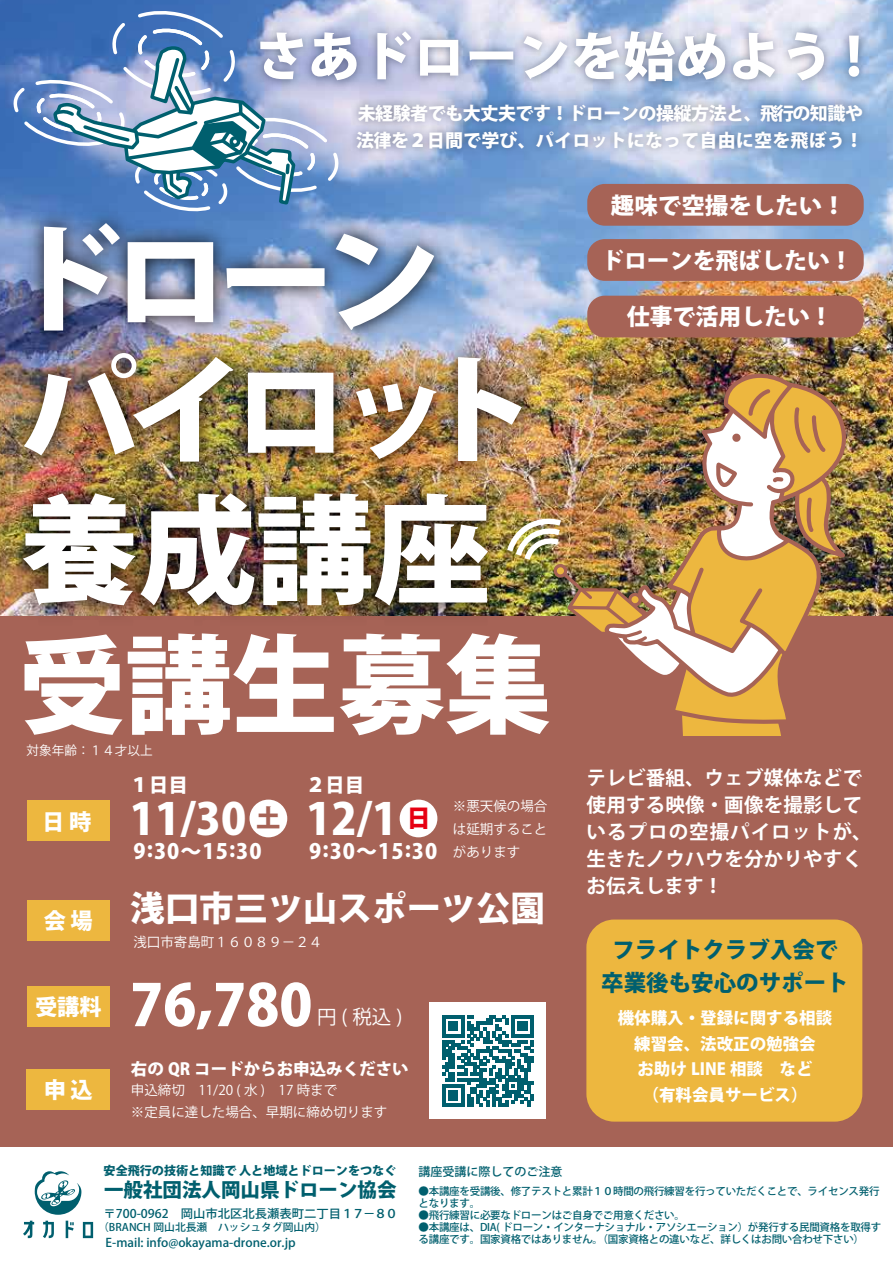
<style>
.page{position:relative;width:893px;height:1263px;background:#fff}
.page>*{position:absolute;margin:0;border:0;box-sizing:border-box;transform-origin:0 0}
.t1{font:800 117.45px "Koz Go Pr 6 N";letter-spacing:-.1em;color:#fff}
.t2{font:800 106.65px "Koz Go Pr 6 N";color:#fff}
.t3{font:800 57px "Koz Go Pr 6 N";color:#fff}
.t4{font:800 52.5px "Koz Go Pr 6 N";color:#fff}
.t5{font:800 43.5px "Koz Go Pr 6 N";color:#fff}
.t6{font:800 34.5px "Koz Go Pr 6 N";color:#fff}
.t7{font:800 22.95px "Koz Go Pr 6 N";color:#fff}
.t8{font:800 22.5px/33px "Koz Go Pr 6 N";color:#005f6e;text-align:center}
.t9{font:800 22.2px "Koz Go Pr 6 N";color:#fff}
.t10{font:800 21px "Koz Go Pr 6 N";letter-spacing:.05em;color:#fff}
.t11{font:700 19.5px/27px "Koz Go Pr 6 N";letter-spacing:.01em;color:#fff}
.t12{font:800 19.5px "Koz Go Pr 6 N";color:#005f6e}
.t13{font:800 19.5px "Koz Go Pr 6 N";color:#fff}
.t14{font:19.5px "Koz Go Pr 6 N";color:#fff}
.t15{font:800 18px/27px "Koz Go Pr 6 N";letter-spacing:-.025em;color:#fff}
.t16{font:800 16.5px/25.5px "Koz Go Pr 6 N";color:#fff;text-align:center}
.t17{font:13.5px/23.1px "Koz Go Pr 6 N";color:#fff}
.t18{font:12.6px "Koz Go Pr 6 N";color:#fff}
.t19{font:500 12px "Koz Go Pr 6 N";color:#005f6e}
.t20{font:800 12px "Koz Go Pr 6 N";color:#005f6e}
.t21{font:500 10.5px/12px "Koz Go Pr 6 N";letter-spacing:-.025em;color:#005f6e}
.t22{font:500 10.5px "Koz Go Pr 6 N";color:#005f6e}
</style>
<div class="page">
<img style="left:0;top:0;width:893px;height:617px">
<div style="left:0;top:617px;width:893px;height:530px;background:#a66356"></div>
<img style="left:516px;top:365px;width:332px;height:371px">
<img style="left:338px;top:17px;width:548px;height:94px">
<img style="left:0;top:529px;width:516px;height:88px">
<div style="left:586px;top:919px;width:276px;height:202px;background:#edb73f;border-radius:28px"></div>
<svg style="left:14px;top:12px;width:324px;height:182px"></svg>
<img style="left:0;top:194px;width:467px;height:131px">
<svg style="left:23px;top:1221px;width:11px;height:17px"></svg>
<svg style="left:43px;top:1221px;width:11px;height:17px"></svg>
<svg style="left:66px;top:1221px;width:8px;height:17px"></svg>
<svg style="left:83px;top:1222px;width:10px;height:16px"></svg>
<svg style="left:35px;top:1171px;width:46px;height:44px"></svg>
<div style="left:27px;top:900px;width:83px;height:40px;background:#edb73f"></div>
<div style="left:27px;top:986px;width:83px;height:40px;background:#edb73f"></div>
<div style="left:430px;top:1003px;width:116px;height:116px;background:#fff"></div>
<svg style="left:442px;top:1015px;width:91px;height:91px"></svg>
<div style="left:27px;top:1069px;width:83px;height:40px;background:#edb73f"></div>
<img style="left:0;top:325px;width:563px;height:204px">
<div style="left:587px;top:184px;width:277px;height:42px;background:#a66356;border-radius:18px"></div>
<div style="left:587px;top:239px;width:277px;height:42px;background:#a66356;border-radius:18px"></div>
<div style="left:587px;top:296px;width:277px;height:41px;background:#a66356;border-radius:18px"></div>
<div style="left:27px;top:801px;width:83px;height:40px;background:#edb73f"></div>
<img style="left:343px;top:91px;width:533px;height:103px">
<div style="left:250px;top:800px;width:37px;height:37px;background:#fff;border-radius:50%"></div>
<div style="left:400px;top:800px;width:37px;height:37px;background:#fff;border-radius:50%"></div>
<h3 class="t4" style="left:255px;top:27px;width:608px">さあドローンを始めよう !</h3>
<h3 class="t15" style="left:356px;top:100px;width:508px">未経験者でも大丈夫です！ドローンの操縦方法と、飛行の知識や法律を２日間で学び、パイロットになって自由に空を飛ぼう！</h3>
<h1 class="t1" style="left:6px;top:214px;width:436px">ドローン</h1>
<h1 class="t1" style="left:21px;top:345px;width:519px">パイロット</h1>
<h1 class="t1" style="left:21px;top:485px;width:472px">養成講座</h1>
<h2 class="t2" style="left:18px;top:625px;width:534px">受講生募集</h2>
<p class="t18" style="left:27px;top:743px;width:128px">対象年齢：１４才以上</p>
<h3 class="t9" style="left:42px;top:809px;width:50px">日 時</h3>
<h3 class="t9" style="left:44px;top:909px;width:50px">会 場</h3>
<h3 class="t9" style="left:35px;top:995px;width:68px">受講料</h3>
<h3 class="t9" style="left:44px;top:1078px;width:50px">申 込</h3>
<h3 class="t13" style="left:129px;top:774px;width:60px">１日目</h3>
<h3 class="t13" style="left:306px;top:774px;width:60px">２日目</h3>
<h3 class="t5" style="left:130px;top:794px;width:152px">11/30 <sup>土</sup></h3>
<h3 class="t10" style="left:134px;top:839px;width:130px">9:30～15:30</h3>
<h3 class="t5" style="left:306px;top:794px;width:126px">12/1 <sup>日</sup></h3>
<h3 class="t10" style="left:309px;top:839px;width:130px">9:30～15:30</h3>
<p class="t17" style="left:453px;top:794px;width:96px;text-align:justify">※悪天候の場合は延期することがあります</p>
<h3 class="t6" style="left:130px;top:889px;width:416px">浅口市三ツ山スポーツ公園</h3>
<p class="t17" style="left:133px;top:930px;width:190px">浅口市寄島町１６０８９－２４</p>
<h3 class="t3" style="left:130px;top:973px;width:184px">76,780</h3>
<h3 class="t14" style="left:317px;top:1006px;width:87px">円(税込)</h3>
<h3 class="t16" style="left:131px;top:1056px;width:279px">右の QR コードからお申込みください</h3>
<p class="t17" style="left:131px;top:1079px;width:258px;line-height:22.5px">申込締切　11/20 ( 水 )　17 時まで<br>※定員に達した場合、早期に締め切ります</p>
<h3 class="t7" style="left:611px;top:192px;width:236px">趣味で空撮をしたい！</h3>
<h3 class="t7" style="left:601px;top:248px;width:253px">ドローンを飛ばしたい！</h3>
<h3 class="t7" style="left:627px;top:304px;width:207px">仕事で活用したい！</h3>
<h3 class="t11" style="left:587px;top:764px;width:287px">テレビ番組、ウェブ媒体などで使用する映像・画像を撮影しているプロの空撮パイロットが、生きたノウハウを分かりやすくお伝えします！</h3>
<h3 class="t8" style="left:601px;top:933px;width:249px">フライトクラブ入会で卒業後も安心のサポート</h3>
<h3 class="t16" style="left:618px;top:1006px;width:216px">機体購入・登録に関する相談練習会、法改正の勉強会<br>お助け LINE 相談　など<br>（有料会員サービス）</h3>
<p class="t20" style="left:104px;top:1164px;width:294px">安全飛行の技術と知識で 人と地域とドローンをつなぐ</p>
<h3 class="t12" style="left:104px;top:1179px;width:294px">一般社団法人岡山県ドローン協会</h3>
<p class="t19" style="left:104px;top:1207px;width:296px">〒700-0962　岡山市北区北長瀬表町二丁目１７－８０</p>
<p class="t22" style="left:98px;top:1221px;width:229px">（BRANCH 岡山北長瀬　ハッシュタグ岡山内）</p>
<p class="t19" style="left:106px;top:1236px;width:191px">E-mail: info@okayama-drone.or.jp</p>
<p class="t19" style="left:419px;top:1165px;width:145px">講座受講に際してのご注意</p>
<p class="t21" style="left:419px;top:1186px;width:462px">●本講座を受講後、修了テストと累計１０時間の飛行練習を行っていただくことで、ライセンス発行となります。</p>
<p class="t21" style="left:419px;top:1210px;width:268px">●飛行練習に必要なドローンはご自身でご用意ください。</p>
<p class="t21" style="left:419px;top:1222px;width:464px">●本講座は、DIA( ドローン・インターナショナル・アソシエーション）が発行する民間資格を取得する講座です。国家資格ではありません。（国家資格との違いなど、詳しくはお問い合わせ下さい）</p>
</div>
